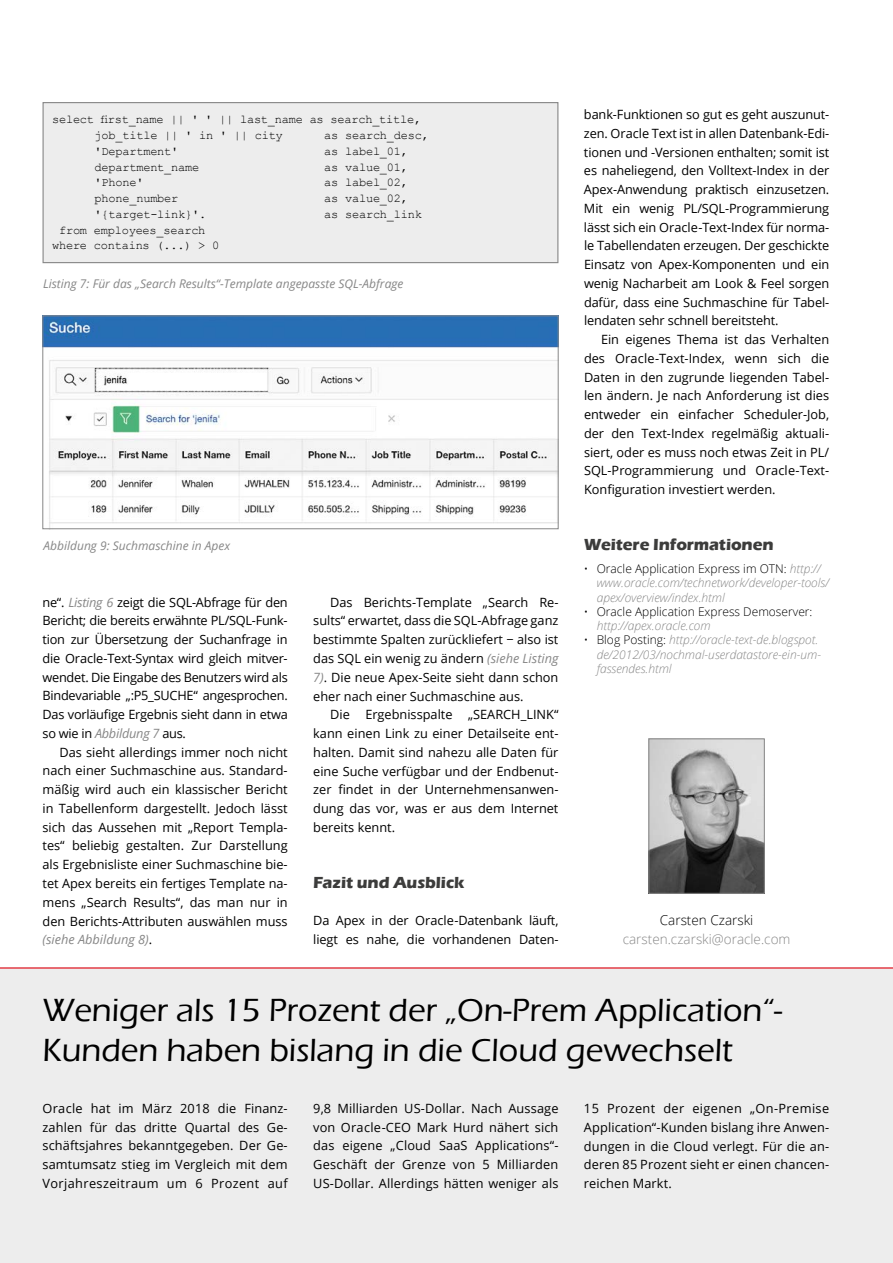
<style>
.page{position:relative;width:893px;height:1263px;background:#fff}
.page>*{position:absolute;margin:0;border:0;box-sizing:border-box;transform-origin:0 0}
.t1{font:500 33px/39.6px "Eras ITC";color:#000}
.t2{font:700 16.5px "Eras ITC";letter-spacing:-.005em;color:#3c3c3b}
.t3{font:300 13.5px "Open Sans";color:#878787}
.t4{font:300 13.5px "Open Sans";color:#000}
.t5{font:12.75px/18.8px "Open Sans";color:#000;text-align:justify}
.t6{font:12px/15.8px "Courier New";letter-spacing:-.02em;color:#000}
.t7{font:italic 300 12px/14.2px "Open Sans";color:#878787}
.t8{font:italic 12px "Open Sans";color:#878787}
.t9{font:300 12px "Open Sans";color:#000}
.s1{font-style:italic;color:#878787}
.s2{font-style:normal;color:#000}
</style>
<div class="page">
<img style="left:45px;top:318px;width:511px;height:209px">
<div style="left:43px;top:316px;width:515px;height:213px;border:1px solid #878787"></div>
<div style="left:43px;top:103px;width:515px;height:160px;background:#ededed"></div>
<div style="left:43px;top:102px;width:515px;height:161px;border:1px solid #878787"></div>
<img style="left:651px;top:741px;width:111px;height:150px">
<div style="left:649px;top:739px;width:115px;height:154px;border:1px solid #878787"></div>
<div style="left:0;top:967px;width:893px;height:296px;background:#ededed"></div>
<hr style="left:0;top:967px;width:893px;height:1px;background:#e30613">
<p class="t6" style="left:95px;top:111px;width:328px;text-indent:-43px">select first_name || ' ' || last_name as search_title, job_title || ' in ' || city</p>
<p class="t6" style="left:324px;top:127px;width:106px">as search_desc,</p>
<p class="t6" style="left:95px;top:143px;width:85px">'Department'</p>
<p class="t6" style="left:324px;top:143px;width:85px">as label_01,</p>
<p class="t6" style="left:95px;top:158px;width:106px">department_name</p>
<p class="t6" style="left:324px;top:158px;width:85px">as value_01,</p>
<p class="t6" style="left:95px;top:174px;width:50px">'Phone'</p>
<p class="t6" style="left:324px;top:174px;width:85px">as label_02,</p>
<p class="t6" style="left:95px;top:190px;width:85px">phone_number</p>
<p class="t6" style="left:324px;top:190px;width:85px">as value_02,</p>
<p class="t6" style="left:95px;top:206px;width:113px">'{target-link}'.</p>
<p class="t6" style="left:324px;top:206px;width:99px">as search_link</p>
<p class="t6" style="left:52px;top:221px;width:169px;text-align:center">from employees_search where contains (...) &gt; 0</p>
<p class="t8" style="left:43px;top:275px;width:362px">Listing 7: Für das „Search Results“-Template angepasste SQL-Abfrage</p>
<p class="t8" style="left:44px;top:538px;width:188px">Abbildung 9: Suchmaschine in Apex</p>
<p class="t5" style="left:43px;top:592px;width:247px">ne“. <span class="s1">Listing 6</span> zeigt die SQL-Abfrage für den Bericht; die bereits erwähnte PL/SQL-Funk&shy;tion zur Übersetzung der Suchanfrage in die Oracle-Text-Syntax wird gleich mitver&shy;wendet. Die Eingabe des Benutzers wird als Bindevariable „:P5_SUCHE“ angesprochen.<br>Das vorläufige Ergebnis sieht dann in etwa so wie in <span class="s1">Abbildung 7</span> aus.</p>
<p class="t5" style="left:43px;top:742px;width:247px;text-indent:17px">Das sieht allerdings immer noch nicht nach einer Suchmaschine aus. Standard&shy;mäßig wird auch ein klassischer Bericht in Tabellenform dargestellt. Jedoch lässt sich das Aussehen mit „Report Templa&shy;tes“ beliebig gestalten. Zur Darstellung als Ergebnisliste einer Suchmaschine bie&shy;tet Apex bereits ein fertiges Template na&shy;mens „Search Results“, das man nur in den Berichts-Attributen auswählen muss <span class="s1">(siehe Abbildung 8)</span>.</p>
<p class="t5" style="left:313px;top:592px;width:247px;text-indent:17px">Das Berichts-Template „Search Re&shy;sults“ erwartet, dass die SQL-Abfrage ganz bestimmte Spalten zurückliefert − also ist das SQL ein wenig zu ändern <span class="s1">(siehe Listing 7)</span>. Die neue Apex-Seite sieht dann schon eher nach einer Suchmaschine aus.</p>
<p class="t5" style="left:313px;top:705px;width:247px;text-indent:17px">Die Ergebnisspalte „SEARCH_LINK“ kann einen Link zu einer Detailseite ent&shy;halten. Damit sind nahezu alle Daten für eine Suche verfügbar und der Endbenut&shy;zer findet in der Unternehmensanwen&shy;dung das vor, was er aus dem Internet bereits kennt.</p>
<p class="t2" style="left:313px;top:873px;width:153px">Fazit und Ausblick</p>
<p class="t5" style="left:313px;top:911px;width:247px">Da Apex in der Oracle-Datenbank läuft, liegt es nahe, die vorhandenen Daten-</p>
<p class="t5" style="left:584px;top:105px;width:247px">bank-Funktionen so gut es geht auszunut&shy;zen. Oracle Text ist in allen Datenbank-Edi&shy;tionen und -Versionen enthalten; somit ist es naheliegend, den Volltext-Index in der Apex-Anwendung praktisch einzusetzen.<br>Mit ein wenig PL/SQL-Programmierung lässt sich ein Oracle-Text-Index für norma&shy;le Tabellendaten erzeugen. Der geschickte Einsatz von Apex-Komponenten und ein wenig Nacharbeit am Look &amp; Feel sorgen dafür, dass eine Suchmaschine für Tabel&shy;lendaten sehr schnell bereitsteht.</p>
<p class="t5" style="left:584px;top:330px;width:247px;text-indent:17px">Ein eigenes Thema ist das Verhalten des Oracle-Text-Index, wenn sich die Daten in den zugrunde liegenden Tabel&shy;len ändern. Je nach Anforderung ist dies entweder ein einfacher Scheduler-Job, der den Text-Index regelmäßig aktuali&shy;siert, oder es muss noch etwas Zeit in PL/ SQL-Programmierung und Oracle-Text-Konfiguration investiert werden.</p>
<p class="t2" style="left:584px;top:535px;width:191px">Weitere Informationen</p>
<p class="t7" style="left:597px;top:561px;width:234px;text-indent:-13px"><span class="s2">• Oracle Application Express im OTN:</span> http:// www.oracle.com/technetwork/developer-tools/ apex/overview/index.html</p>
<p class="t9" style="left:584px;top:603px;width:230px">• Oracle Application Express Demoserver:</p>
<p class="t7" style="left:597px;top:618px;width:115px">http://apex.oracle.com</p>
<p class="t7" style="left:597px;top:632px;width:226px;text-indent:-13px"><span class="s2">• Blog Posting:</span> http://oracle-text-de.blogspot. de/2012/03/nochmal-userdatastore-ein-um&shy;fassendes.html</p>
<p class="t4" style="left:660px;top:911px;width:95px">Carsten Czarski</p>
<p class="t3" style="left:623px;top:930px;width:169px">carsten.czarski@oracle.com</p>
<h1 class="t1" style="left:43px;top:990px;width:741px">Weniger als 15 Prozent der „On-Prem Application“-<br>Kunden haben bislang in die Cloud gewechselt</h1>
<p class="t5" style="left:43px;top:1098px;width:247px">Oracle hat im März 2018 die Finanz&shy;zahlen für das dritte Quartal des Ge&shy;schäftsjahres bekanntgegeben. Der Ge&shy;samtumsatz stieg im Vergleich mit dem Vorjahreszeitraum um 6 Prozent auf</p>
<p class="t5" style="left:313px;top:1099px;width:247px">9,8 Milliarden US-Dollar. Nach Aussage von Oracle-CEO Mark Hurd nähert sich das eigene „Cloud SaaS Applications“- Geschäft der Grenze von 5 Milliarden US-Dollar. Allerdings hätten weniger als</p>
<p class="t5" style="left:584px;top:1099px;width:247px">15 Prozent der eigenen „On-Premise Application“-Kunden bislang ihre Anwen&shy;dungen in die Cloud verlegt. Für die an&shy;deren 85 Prozent sieht er einen chancen&shy;reichen Markt.</p>
</div>
